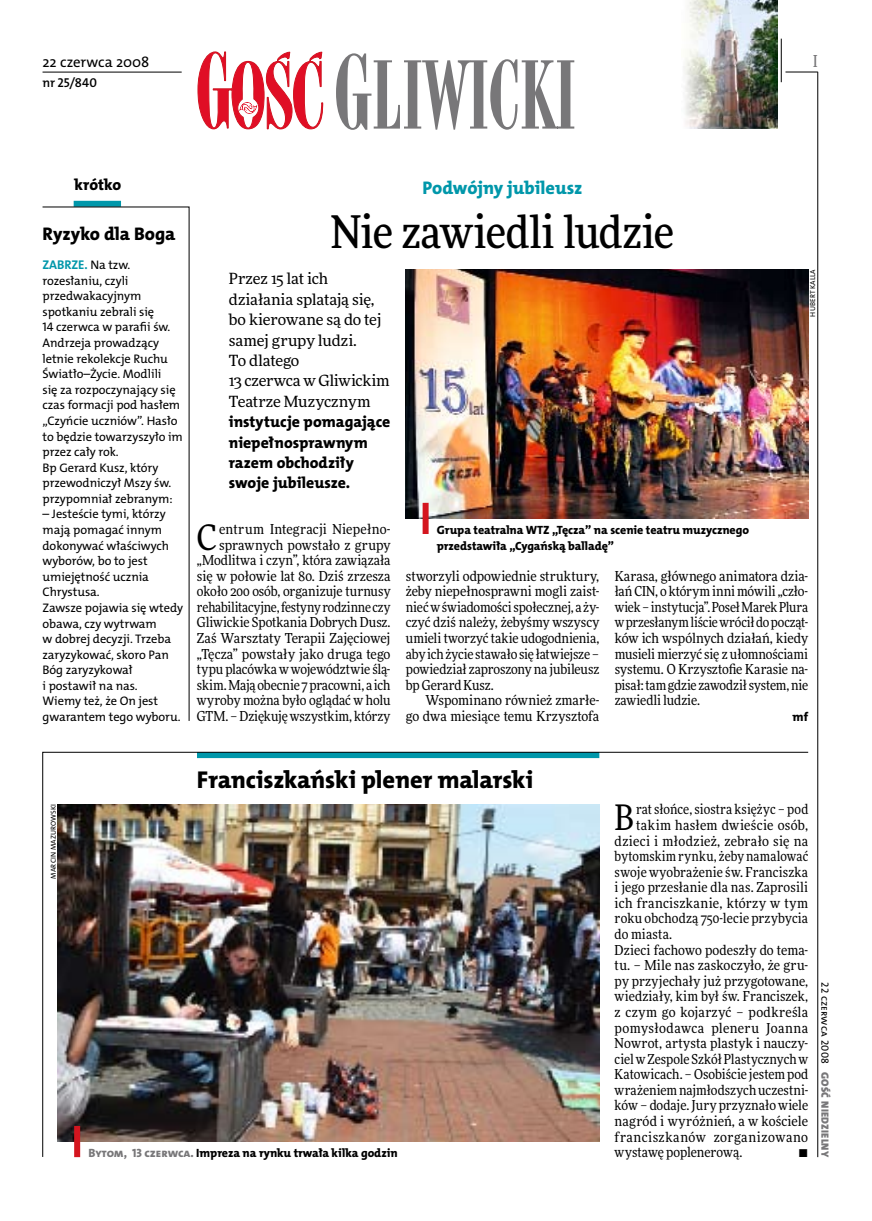
<style>
.page{position:relative;width:872px;height:1221px;background:#fff}
.page>*{position:absolute;margin:0;border:0;box-sizing:border-box;transform-origin:0 0}
.t1{font:500 45px "Freeday Narrow";letter-spacing:-.02em;color:#000}
.t2{font:35.25px "Freeday Narrow News";color:#000}
.t3{font:24.45px "The Mix HP8 Ex Bld";letter-spacing:-.005em;color:#000}
.t4{font:18.3px "The Mix HP8 Ex Bld";letter-spacing:-.005em;color:#0097aa}
.t5{font:18.3px "The Mix HP8 Ex Bld";letter-spacing:-.005em;color:#000}
.t6{font:500 16.5px "Freeday Narrow";color:#787779;scale:.9 1}
.t7{font:15.75px/20.4px "The Mix HP8 Ex Bld";color:#000}
.t8{font:15.45px/20.4px "Freeday News";letter-spacing:-.01em;color:#000}
.t9{font:14.85px "The Mix HP5 Plain";color:#000}
.t10{font:13.8px/15.6px "Freeday Narrow News";letter-spacing:.005em;color:#000;text-align:right}
.t11{font:13.8px "Freeday Narrow News";letter-spacing:.025em;color:#000}
.t12{font:13.8px "Freeday Narrow News";letter-spacing:.035em;color:#000}
.t13{font:13.8px "Freeday Narrow News";letter-spacing:.03em;color:#000}
.t14{font:12.9px "The Mix HP6 Se Bld";color:#000}
.t15{font:12.75px "The Mix HP7 Bld";letter-spacing:-.005em;color:#0097aa}
.t16{font:12.45px/15.6px "The Mix HP5 Plain";letter-spacing:-.005em;color:#000}
.t17{font:12.45px "The Mix HP8 Ex Bld";color:#000}
.t18{font:12px/15.6px "The Mix HP8 Ex Bld";letter-spacing:-.005em;color:#000}
.t19{font:10.5px "The Mix HP9 Blk";letter-spacing:.025em;color:#787779}
.t20{font:10.5px "The Mix HP5 Plain";letter-spacing:.015em;color:#000}
.t21{font:7.2px "The Mix HP5 Plain";letter-spacing:.02em;color:#000}
.s1{font-family:"The Mix HP5 Plain";font-size:12.45px;color:#000}
.s2{color:#787779}
</style>
<div class="page">
<hr style="left:817px;top:72px;width:1px;height:1084px;background:#000">
<hr style="left:781px;top:39px;width:1px;height:43px;background:#000">
<svg style="left:42px;top:751px;width:766px;height:406px"></svg>
<img style="left:683px;top:0;width:94px;height:128px">
<hr style="left:785px;top:72px;width:32px;height:1px;background:#000">
<svg style="left:197px;top:51px;width:126px;height:78px"></svg>
<svg style="left:336px;top:53px;width:238px;height:77px"></svg>
<hr style="left:43px;top:72px;width:139px;height:1px;background:#000">
<img style="left:57px;top:804px;width:542px;height:337px">
<img style="left:406px;top:269px;width:402px;height:249px">
<div style="left:74px;top:1125px;width:6px;height:31px;background:#d4151f"></div>
<div style="left:422px;top:503px;width:6px;height:31px;background:#d4151f"></div>
<div style="left:74px;top:201px;width:47px;height:6px;background:#0097aa"></div>
<svg style="left:42px;top:206px;width:147px;height:515px"></svg>
<p class="t9" style="left:43px;top:53px;width:108px">22 czerwca 2008</p>
<p class="t14" style="left:43px;top:75px;width:56px">nr 25/840</p>
<p class="t6" style="left:813px;top:50px;width:6px">I</p>
<p class="t7" style="left:74px;top:175px;width:48px">krótko</p>
<h3 class="t5" style="left:43px;top:222px;width:134px">Ryzyko dla Boga</h3>
<p class="t15" style="left:43px;top:257px;width:89px">ZABRZE. <span class="s1">N a tzw.</span></p>
<p class="t16" style="left:43px;top:273px;width:142px">rozesłaniu, czyli przedwakacyjnym spotkaniu zebrali się<br>14 czerwca w parafii św.<br>Andrzeja prowadzący letnie rekolekcje Ruchu<br>Światło–Życie. Modlili<br>się za rozpoczynający się czas formacji pod hasłem „Czyńcie uczniów”. Hasło to będzie towarzyszyło im przez cały rok.<br>Bp Gerard Kusz, który przewodniczył Mszy św. przypomniał zebranym:</p>
<p class="t16" style="left:43px;top:506px;width:142px">– Jesteście tymi, którzy mają pomagać innym dokonywać właściwych wyborów, bo to jest umiejętność ucznia<br>Chrystusa.<br>Zawsze pojawia się wtedy obawa, czy wytrwam<br>w dobrej decyzji. Trzeba zaryzykować, skoro Pan<br>Bóg zaryzykował<br>i postawił na nas.<br>Wiemy też, że On jest gwarantem tego wyboru.</p>
<h3 class="t4" style="left:422px;top:175px;width:161px">Podwójny jubileusz</h3>
<h1 class="t1" style="left:331px;top:204px;width:345px">Nie zawiedli ludzie</h1>
<p class="t8" style="left:229px;top:268px;width:162px">Przez 15 lat ich działania splatają się, bo kierowane są do tej samej grupy ludzi.<br>To dlatego<br>13 czerwca w Gliwickim<br>Teatrze Muzycznym</p>
<p class="t7" style="left:229px;top:412px;width:163px">instytucje pomagające niepełnosprawnym razem obchodziły swoje jubileusze.</p>
<p class="t21" style="left:808px;top:316px;width:49px;rotate:-90deg">Hubert Kalla</p>
<p class="t10" style="left:197px;top:521px;width:195px">entrum Integracji Niepełno&shy;sprawnych powstało z grupy „Modlitwa i czyn”, która zawiązała się w połowie lat 80. Dziś zrzesza około 200 osób, organizuje turnusy rehabilitacyjne, festyny rodzinne czy Gliwickie Spotkania Dobrych Dusz.<br>Zaś Warsztaty Terapii Zajęciowej „Tęcza” powstały jako druga tego typu placówka w województwie ślą&shy;skim. Mają obecnie 7 pracowni, a ich wyroby można było oglądać w holu GTM. – Dziękuję wszystkim, którzy</p>
<h2 class="t2" style="left:197px;top:515px;width:21px">C</h2>
<p class="t18" style="left:437px;top:522px;width:314px">Grupa teatralna WTZ „Tęcza” na scenie teatru muzycznego przedstawiła „Cygańską balladę”</p>
<p class="t10" style="left:406px;top:568px;width:195px;text-align:justify">stworzyli odpowiednie struktury, żeby niepełnosprawni mogli zaist&shy;nieć wświadomości społecznej, a ży&shy;czyć dziś należy, żebyśmy wszyscy umieli tworzyć takie udogodnienia, aby ich życie stawało się łatwiejsze – powiedział zaproszony na jubileusz bp Gerard Kusz.</p>
<p class="t10" style="left:406px;top:692px;width:195px">Wspominano również zmarłe-<br>go dwa miesiące temu Krzysztofa</p>
<p class="t10" style="left:614px;top:568px;width:195px;text-align:justify">Karasa, głównego animatora dzia&shy;łań CIN, o którym inni mówili „czło&shy;wiek – instytucja”. Poseł Marek Plura wprzesłanym liście wrócił do począt&shy;ków ich wspólnych działań, kiedy musieli mierzyć się z ułomnościami systemu. O Krzysztofie Karasie na&shy;pisał: tam gdzie zawodził system, nie zawiedli ludzie.</p>
<p class="t17" style="left:792px;top:708px;width:17px">mf</p>
<h3 class="t3" style="left:197px;top:764px;width:337px">Franciszkański plener malarski</h3>
<p class="t21" style="left:49px;top:878px;width:76px;rotate:-90deg">Marcin Mazurowski</p>
<p class="t18" style="left:88px;top:1145px;width:310px"><span class="s2">Bytom, 13 czerwca.</span> Impreza na rynku trwała kilka godzin</p>
<h2 class="t2" style="left:614px;top:795px;width:21px">B</h2>
<p class="t10" style="left:636px;top:801px;width:173px">rat słońce, siostra księżyc – pod</p>
<p class="t11" style="left:636px;top:816px;width:173px">takim hasłem dwieście osób,</p>
<p class="t10" style="left:614px;top:832px;width:195px">dzieci i młodzież, zebrało się na</p>
<p class="t10" style="left:614px;top:848px;width:195px">bytomskim rynku, żeby namalować</p>
<p class="t10" style="left:614px;top:863px;width:195px">swoje wyobrażenie św. Franciszka</p>
<p class="t10" style="left:614px;top:879px;width:195px">i jego przesłanie dla nas. Zaprosili</p>
<p class="t11" style="left:614px;top:894px;width:195px">ich franciszkanie, którzy w tym</p>
<p class="t10" style="left:614px;top:910px;width:195px">roku obchodzą 750-lecie przybycia</p>
<p class="t10" style="left:614px;top:926px;width:59px">do miasta.</p>
<p class="t10" style="left:614px;top:941px;width:195px">Dzieci fachowo podeszły do tema-</p>
<p class="t10" style="left:614px;top:957px;width:195px">tu. – Mile nas zaskoczyło, że gru-</p>
<p class="t10" style="left:614px;top:972px;width:195px">py przyjechały już przygotowane,</p>
<p class="t10" style="left:614px;top:988px;width:195px">wiedziały, kim był św. Franciszek,</p>
<p class="t10" style="left:614px;top:1004px;width:195px">z czym go kojarzyć – podkreśla</p>
<p class="t13" style="left:614px;top:1019px;width:195px">pomysłodawca pleneru Joanna</p>
<p class="t10" style="left:614px;top:1035px;width:195px">Nowrot, artysta plastyk i nauczy-</p>
<p class="t10" style="left:614px;top:1050px;width:195px">ciel w Zespole Szkół Plastycznych w</p>
<p class="t10" style="left:614px;top:1066px;width:195px">Katowicach. – Osobiście jestem pod</p>
<p class="t10" style="left:614px;top:1081px;width:195px">wrażeniem najmłodszych uczestni-</p>
<p class="t10" style="left:614px;top:1097px;width:195px">ków – dodaje. Jury przyznało wiele</p>
<p class="t10" style="left:614px;top:1112px;width:195px">nagród i wyróżnień, a w kościele</p>
<p class="t12" style="left:614px;top:1128px;width:195px">franciszkanów zorganizowano</p>
<p class="t10" style="left:614px;top:1144px;width:129px">wystawę poplenerową.</p>
<p class="t10" style="left:798px;top:1144px;width:11px">•</p>
<p class="t20" style="left:832px;top:982px;width:83px;rotate:90deg">22 czerwca 2008</p>
<p class="t19" style="left:832px;top:1071px;width:87px;rotate:90deg">Gość Niedzielny</p>
</div>
